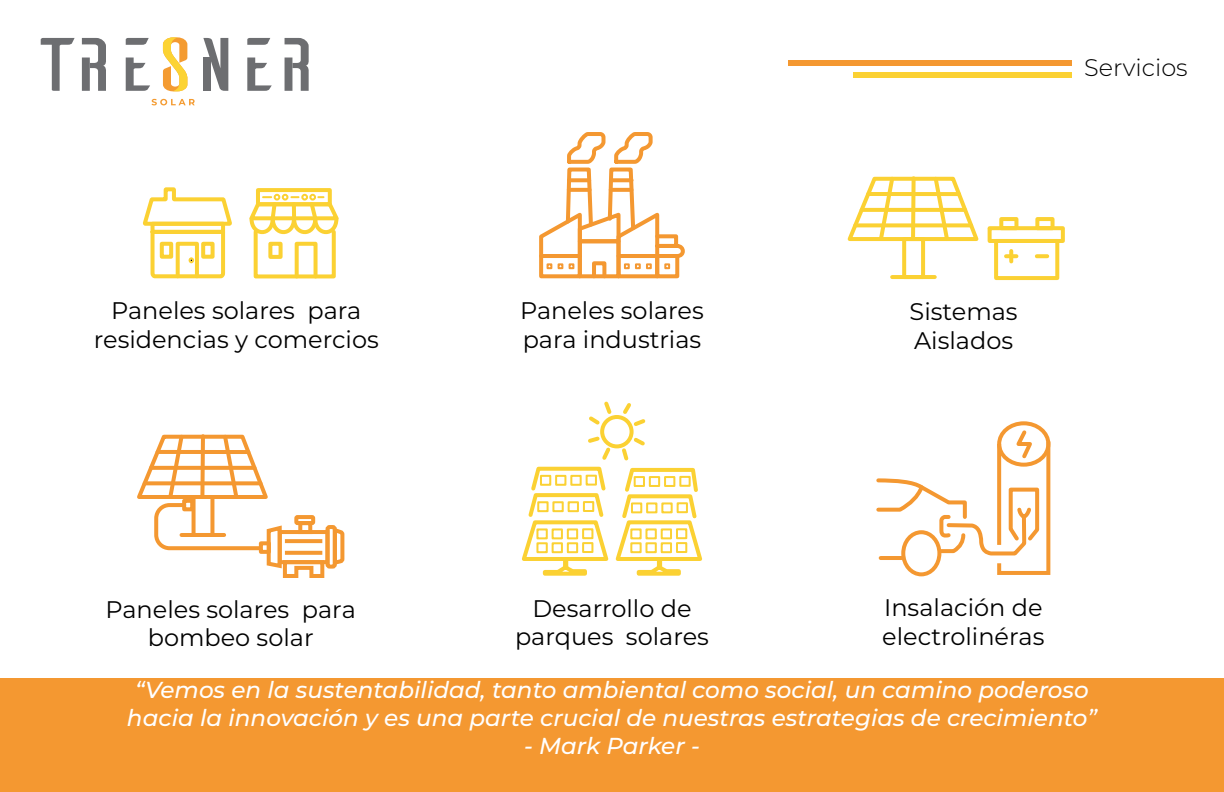
<style>
.page{position:relative;width:1224px;height:792px;background:#fff}
.page>*{position:absolute;margin:0;border:0;box-sizing:border-box;transform-origin:0 0}
.t1{font:24px/28.8px "Montserrat";color:#000;text-align:center}
.t2{font:300 24px "Montserrat";color:#000}
.t3{font:italic 500 23px/27.6px "Montserrat";color:#fff;text-align:center}
</style>
<div class="page">
<div style="left:788px;top:60px;width:283px;height:6px;background:#f49831"></div>
<div style="left:853px;top:72px;width:218px;height:5px;background:#fbd133"></div>
<div style="left:0;top:679px;width:1224px;height:113px;background:#f49831"></div>
<svg style="left:143px;top:187px;width:89px;height:92px"></svg>
<div style="left:256px;top:188px;width:76px;height:18px;border:4px solid #fbd133"></div>
<svg style="left:249px;top:196px;width:90px;height:41px"></svg>
<div style="left:309px;top:194px;width:7px;height:7px;border:2px solid #fbd133;border-radius:50%"></div>
<div style="left:282px;top:194px;width:6px;height:7px;border:2px solid #fbd133;border-radius:50%"></div>
<div style="left:274px;top:194px;width:6px;height:7px;border:2px solid #fbd133;border-radius:50%"></div>
<div style="left:301px;top:194px;width:7px;height:7px;border:2px solid #fbd133;border-radius:50%"></div>
<div style="left:254px;top:230px;width:82px;height:48px;border:4px solid #fbd133"></div>
<div style="left:268px;top:242px;width:15px;height:17px;border:4px solid #fbd133"></div>
<div style="left:295px;top:242px;width:23px;height:36px;border:4px solid #fbd133"></div>
<div style="left:539px;top:254px;width:43px;height:24px;border:4px solid #f49831"></div>
<div style="left:578px;top:239px;width:43px;height:39px;border:4px solid #f49831"></div>
<div style="left:617px;top:254px;width:42px;height:24px;border:4px solid #f49831"></div>
<div style="left:592px;top:261px;width:14px;height:17px;border:4px solid #f49831"></div>
<div style="left:655px;top:254px;width:24px;height:24px;border:4px solid #f49831"></div>
<svg style="left:539px;top:132px;width:146px;height:137px"></svg>
<svg style="left:522px;top:401px;width:181px;height:175px"></svg>
<svg style="left:152px;top:99px;width:43px;height:6px"></svg>
<svg style="left:41px;top:38px;width:34px;height:53px"></svg>
<svg style="left:126px;top:38px;width:23px;height:7px"></svg>
<svg style="left:247px;top:38px;width:23px;height:7px"></svg>
<svg style="left:82px;top:38px;width:24px;height:53px"></svg>
<svg style="left:126px;top:58px;width:24px;height:33px"></svg>
<svg style="left:247px;top:58px;width:25px;height:33px"></svg>
<svg style="left:203px;top:38px;width:25px;height:53px"></svg>
<svg style="left:163px;top:37px;width:25px;height:54px"></svg>
<svg style="left:285px;top:38px;width:24px;height:53px"></svg>
<div style="left:997px;top:421px;width:53px;height:46px;border:4px solid #f49831;border-radius:50%"></div>
<svg style="left:876px;top:427px;width:175px;height:150px"></svg>
<svg style="left:847px;top:176px;width:218px;height:105px"></svg>
<hr style="left:892px;top:275px;width:43px;height:4px;background:#fbd133">
<svg style="left:137px;top:434px;width:208px;height:144px"></svg>
<div style="left:259px;top:541px;width:12px;height:13px;border:4px solid #f49831"></div>
<p class="t1" style="left:94px;top:295px;width:286px">Paneles solares para residencias y comercios</p>
<p class="t1" style="left:520px;top:295px;width:185px;text-align:left">Paneles solares para industrias</p>
<p class="t2" style="left:1084px;top:51px;width:105px">Servicios</p>
<p class="t1" style="left:910px;top:296px;width:110px;text-align:left">Sistemas<br>Aislados</p>
<p class="t1" style="left:106px;top:594px;width:252px">Paneles solares para bombeo solar</p>
<p class="t1" style="left:515px;top:593px;width:195px">Desarrollo de parques solares</p>
<p class="t1" style="left:882px;top:592px;width:164px;text-align:left">Insalación de electrolinéras</p>
<p class="t3" style="left:127px;top:675px;width:972px">“Vemos en la sustentabilidad, tanto ambiental como social, un camino poderoso hacia la innovación y es una parte crucial de nuestras estrategias de crecimiento”</p>
<p class="t3" style="left:524px;top:731px;width:177px">- Mark Parker -</p>
</div>
